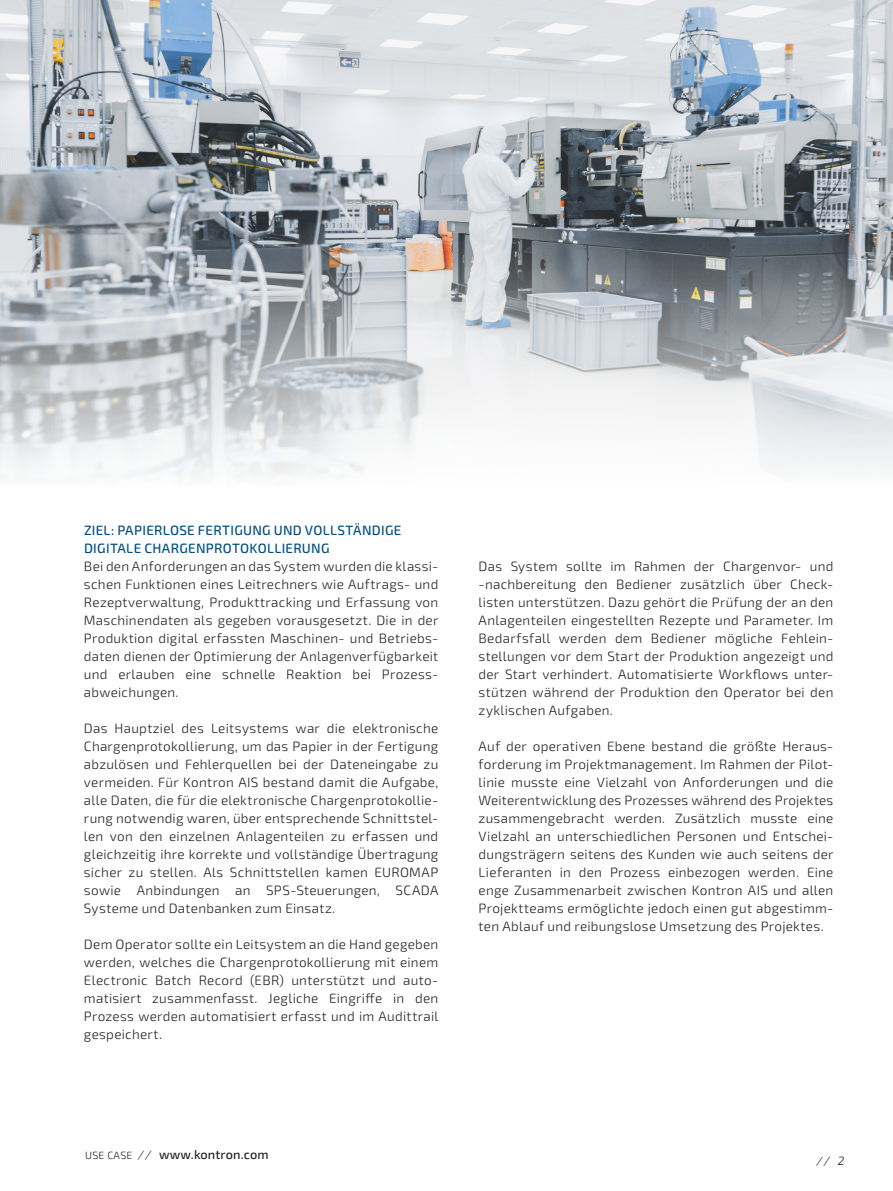
<style>
.page{position:relative;width:893px;height:1191px;background:#fff}
.page>*{position:absolute;margin:0;border:0;box-sizing:border-box;transform-origin:0 0}
.Fließtext_9_12pt_lig{font:300 13.5px/18px "Sn T";letter-spacing:.02em;color:#231f20;text-align:justify}
.Fließtext_9_12pt_lig-2{font:500 13.5px "Sn T";letter-spacing:.02em;color:#004f83}
.t1{font:500 12.75px "Sn T";letter-spacing:.01em;color:#231f20}
.t2{font:italic 300 12px "Sn T";color:#231f20}
.s1{font-weight:300;font-size:10.5px}
.s2{font-weight:300;font-style:italic;font-size:12px}
</style>
<div class="page">
<img style="left:0;top:0;width:893px;height:477px">
<p class="Fließtext_9_12pt_lig-2" style="left:84px;top:522px;width:319px">ZIEL: PAPIERLOSE FERTIGUNG UND VOLLSTÄNDIGE</p>
<p class="Fließtext_9_12pt_lig-2" style="left:84px;top:540px;width:247px">DIGITALE CHARGENPROTOKOLLIERUNG</p>
<p class="Fließtext_9_12pt_lig" style="left:84px;top:557px;width:356px">Bei den Anforderungen an das System wurden die klassi&shy;schen Funktionen eines Leitrechners wie Auftrags- und Rezeptverwaltung, Produkttracking und Erfassung von Maschinendaten als gegeben vorausgesetzt. Die in der Produktion digital erfassten Maschinen- und Betriebs&shy;daten dienen der Optimierung der Anlagenverfügbarkeit und erlauben eine schnelle Reaktion bei Prozess&shy;abweichungen.</p>
<p class="Fließtext_9_12pt_lig" style="left:84px;top:719px;width:356px">Das Hauptziel des Leitsystems war die elektronische Chargenprotokollierung, um das Papier in der Fertigung abzulösen und Fehlerquellen bei der Dateneingabe zu vermeiden. Für Kontron AIS bestand damit die Aufgabe, alle Daten, die für die elektronische Chargenprotokollie&shy;rung notwendig waren, über entsprechende Schnittstel&shy;len von den einzelnen Anlagenteilen zu erfassen und gleichzeitig ihre korrekte und vollständige Übertragung sicher zu stellen. Als Schnittstellen kamen EUROMAP sowie Anbindungen an SPS-Steuerungen, SCADA Systeme und Datenbanken zum Einsatz.</p>
<p class="Fließtext_9_12pt_lig" style="left:84px;top:935px;width:356px">Dem Operator sollte ein Leitsystem an die Hand gegeben werden, welches die Chargenprotokollierung mit einem Electronic Batch Record (EBR) unterstützt und auto&shy;matisiert zusammenfasst. Jegliche Eingriffe in den Prozess werden automatisiert erfasst und im Audittrail gespeichert.</p>
<p class="Fließtext_9_12pt_lig" style="left:479px;top:557px;width:356px">Das System sollte im Rahmen der Chargenvor- und -nachbereitung den Bediener zusätzlich über Check&shy;listen unterstützen. Dazu gehört die Prüfung der an den Anlagenteilen eingestellten Rezepte und Parameter. Im Bedarfsfall werden dem Bediener mögliche Fehlein&shy;stellungen vor dem Start der Produktion angezeigt und der Start verhindert. Automatisierte Workflows unter&shy;stützen während der Produktion den Operator bei den zyklischen Aufgaben.</p>
<p class="Fließtext_9_12pt_lig" style="left:479px;top:737px;width:356px">Auf der operativen Ebene bestand die größte Heraus&shy;forderung im Projektmanagement. Im Rahmen der Pilot&shy;linie musste eine Vielzahl von Anforderungen und die Weiterentwicklung des Prozesses während des Projektes zusammengebracht werden. Zusätzlich musste eine Vielzahl an unterschiedlichen Personen und Entschei&shy;dungsträgern seitens des Kunden wie auch seitens der Lieferanten in den Prozess einbezogen werden. Eine enge Zusammenarbeit zwischen Kontron AIS und allen Projektteams ermöglichte jedoch einen gut abgestimm&shy;ten Ablauf und reibungslose Umsetzung des Projektes.</p>
<p class="t1" style="left:85px;top:1147px;width:185px"><span class="s1">USE CASE</span> <span class="s2">//</span> www.kontron.com</p>
<p class="t2" style="left:816px;top:1153px;width:30px">// 2</p>
</div>
